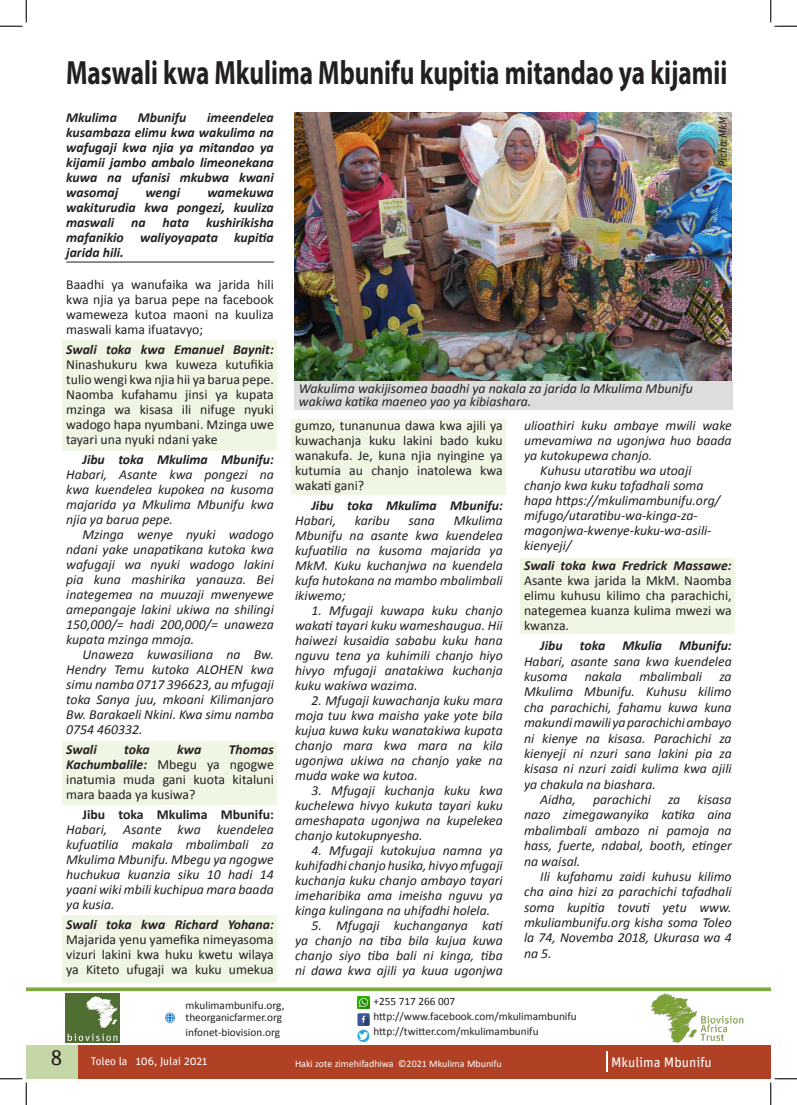
<style>
.page{position:relative;width:797px;height:1105px;background:#fff}
.page>*{position:absolute;margin:0;border:0;box-sizing:border-box;transform-origin:0 0}
.HD{font:700 33.75px "Myriad Pro";color:#231f20;scale:.75 1}
.t1{font:21.25px "Unit";color:#231f20}
.body_2{font:italic 13.75px/15px "Calibri";color:#231f20;text-align:justify}
.body_2-2{font:13.75px/15px "Calibri";color:#231f20;text-align:justify}
.lead{font:italic 700 13.75px/15px "Calibri";color:#231f20;text-align:justify}
.FST_AFTER_JINA{font:13.75px/15px "Calibri";color:#231f20;text-align:justify}
.body_2-3{font:italic 700 13.75px/15px "Calibri";color:#231f20}
.t2{font:13.75px "Unit";color:#fff}
.Body_1{font:11.25px/15px "Calibri";color:#231f20}
.t3{font:11.25px "Unit";color:#fff}
.Body_1-2{font:italic 11.25px "FF Unit Pro";color:#231f20}
.Body_1-3{font:10px "Calibri";color:#fff}
.s1{font-weight:700;font-style:italic}
.s2{font-weight:700}
.s3{font-weight:700;font-style:normal}
.s4{font-weight:400}
</style>
<div class="page">
<div style="left:78px;top:1045px;width:692px;height:34px;background:#b14124"></div>
<div style="left:26px;top:1045px;width:52px;height:34px;background:#c5d7a6"></div>
<hr style="left:606px;top:1052px;width:2px;height:20px;background:#fff">
<div style="left:62px;top:741px;width:215px;height:64px;background:#eff6e4"></div>
<div style="left:62px;top:915px;width:215px;height:68px;background:#eff6e4"></div>
<div style="left:62px;top:340px;width:215px;height:111px;background:#eff6e4"></div>
<div style="left:520px;top:558px;width:215px;height:75px;background:#eff6e4"></div>
<div style="left:291px;top:419px;width:215px;height:76px;background:#eff6e4"></div>
<img style="left:65px;top:994px;width:54px;height:48px">
<img style="left:652px;top:994px;width:91px;height:48px">
<svg style="left:26px;top:987px;width:744px;height:4px;background:#8fb153"></svg>
<svg style="left:357px;top:996px;width:12px;height:46px"></svg>
<svg style="left:165px;top:1012px;width:10px;height:10px"></svg>
<hr style="left:66px;top:262px;width:208px;height:1px;background:#231f20">
<img style="left:294px;top:112px;width:437px;height:269px">
<div style="left:294px;top:381px;width:439px;height:29px;background:#ddddde"></div>
<svg style="left:0;top:0;width:27px;height:27px"></svg>
<svg style="left:0;top:1078px;width:27px;height:27px"></svg>
<svg style="left:770px;top:0;width:27px;height:27px"></svg>
<svg style="left:770px;top:1078px;width:27px;height:27px"></svg>
<p class="HD" style="left:66px;top:51px;width:883px">Maswali kwa Mkulima Mbunifu kupitia mitandao ya kijamii</p>
<p class="lead" style="left:66px;top:110px;width:52px">Mkulima</p>
<p class="lead" style="left:138px;top:110px;width:50px">Mbunifu</p>
<p class="lead" style="left:66px;top:110px;width:209px;text-indent:141px">imeendelea kusambaza elimu kwa wakulima na wafugaji kwa njia ya mitandao ya kijamii jambo ambalo limeonekana kuwa na ufanisi mkubwa kwani wasomaj</p>
<p class="lead" style="left:66px;top:185px;width:209px;text-indent:141px">wamekuwa wakiturudia kwa pongezi, kuuliza maswali na hata kushirikisha mafanikio waliyoyapata kupitia jarida hili.</p>
<p class="FST_AFTER_JINA" style="left:66px;top:276px;width:209px">Baadhi ya wanufaika wa jarida hili kwa njia ya barua pepe na facebook wameweza kutoa maoni na kuuliza maswali kama ifuatavyo;</p>
<p class="body_2-2" style="left:66px;top:341px;width:209px"><span class="s1">Swali toka kwa Emanuel Baynit:<br></span>Ninashukuru kwa kuweza kutufikia tulio wengi kwa njia hii ya barua pepe.<br>Naomba kufahamu jinsi ya kupata mzinga wa kisasa ili nifuge nyuki wadogo hapa nyumbani. Mzinga uwe tayari una nyuki ndani yake</p>
<p class="body_2" style="left:66px;top:451px;width:209px;text-indent:16px"><span class="s2">Jibu toka Mkulima Mbunifu:<br></span>Habari, Asante kwa pongezi na kwa kuendelea kupokea na kusoma majarida ya Mkulima Mbunifu kwa njia ya barua pepe.</p>
<p class="body_2" style="left:66px;top:526px;width:209px;text-indent:16px">Mzinga wenye nyuki wadogo ndani yake unapatikana kutoka kwa wafugaji wa nyuki wadogo lakini pia kuna mashirika yanauza. Bei inategemea na muuzaji mwenyewe amepangaje lakini ukiwa na shilingi 150,000/= hadi 200,000/= unaweza kupata mzinga mmoja.</p>
<p class="body_2" style="left:66px;top:646px;width:209px;text-indent:16px">Unaweza kuwasiliana na Bw.<br>Hendry Temu kutoka ALOHEN kwa simu namba 0717 396623, au mfugaji toka Sanya juu, mkoani Kilimanjaro Bw. Barakaeli Nkini. Kwa simu namba 0754 460332.</p>
<p class="body_2-3" style="left:66px;top:741px;width:32px">Swali</p>
<p class="body_2-3" style="left:124px;top:741px;width:27px">toka</p>
<p class="body_2-3" style="left:177px;top:741px;width:26px">kwa</p>
<p class="lead" style="left:145px;top:185px;width:36px">wengi</p>
<p class="body_2-2" style="left:66px;top:741px;width:209px;text-indent:163px"><span class="s1">Thomas Kachumbalile:</span> Mbegu ya ngogwe inatumia muda gani kuota kitaluni mara baada ya kusiwa?</p>
<p class="body_2" style="left:66px;top:806px;width:209px;text-indent:16px"><span class="s3">Jibu toka Mkulima Mbunifu:<br></span>Habari, Asante kwa kuendelea kufuatilia makala mbalimbali za Mkulima Mbunifu. Mbegu ya ngogwe huchukua kuanzia siku 10 hadi 14 yaani wiki mbili kuchipua mara baada ya kusia.</p>
<p class="body_2-2" style="left:66px;top:916px;width:209px"><span class="s1">Swali toka kwa Richard Yohana:<br></span>Majarida yenu yamefika nimeyasoma vizuri lakini kwa huku kwetu wilaya ya Kiteto ufugaji wa kuku umekua</p>
<p class="Body_1" style="left:186px;top:997px;width:100px">mkulimambunifu.org,</p>
<p class="Body_1" style="left:186px;top:1009px;width:98px">theorganicfarmer.org infonet-biovision.org</p>
<p class="Body_1-2" style="left:715px;top:167px;width:52px;rotate:-90deg">Picha:MkM</p>
<p class="body_2" style="left:299px;top:381px;width:395px;line-height:13.8px">Wakulima wakijisomea baadhi ya nakala za jarida la Mkulima Mbunifu wakiwa katika maeneo yao ya kibiashara.</p>
<p class="body_2-2" style="left:295px;top:417px;width:209px">gumzo, tunanunua dawa kwa ajili ya kuwachanja kuku lakini bado kuku wanakufa. Je, kuna njia nyingine ya kutumia au chanjo inatolewa kwa wakati gani?</p>
<p class="body_2-3" style="left:295px;top:497px;width:209px;text-indent:16px">Jibu toka Mkulima Mbunifu:<br><span class="s4">Habari,</span></p>
<p class="body_2" style="left:295px;top:512px;width:209px;text-indent:159px">Mkulima Mbunifu na asante kwa kuendelea kufuatilia na kusoma majarida ya MkM. Kuku kuchanjwa na kuendela kufa hutokana na mambo mbalimbali ikiwemo;</p>
<p class="body_2" style="left:295px;top:602px;width:209px;text-indent:16px">1. Mfugaji kuwapa kuku chanjo wakati tayari kuku wameshaugua. Hii haiwezi kusaidia sababu kuku hana nguvu tena ya kuhimili chanjo hiyo hivyo mfugaji anatakiwa kuchanja kuku wakiwa wazima.</p>
<p class="body_2" style="left:295px;top:692px;width:209px;text-indent:16px">2. Mfugaji kuwachanja kuku mara moja tuu kwa maisha yake yote bila kujua kuwa kuku wanatakiwa kupata chanjo mara kwa mara na kila ugonjwa ukiwa na chanjo yake na muda wake wa kutoa.</p>
<p class="body_2" style="left:295px;top:782px;width:209px;text-indent:16px">3. Mfugaji kuchanja kuku kwa kuchelewa hivyo kukuta tayari kuku ameshapata ugonjwa na kupelekea chanjo kutokupnyesha.</p>
<p class="body_2" style="left:295px;top:842px;width:209px;text-indent:16px">4. Mfugaji kutokujua namna ya kuhifadhi chanjo husika, hivyo mfugaji kuchanja kuku chanjo ambayo tayari imeharibika ama imeisha nguvu ya kinga kulingana na uhifadhi holela.</p>
<p class="body_2" style="left:295px;top:917px;width:209px;text-indent:16px">5. Mfugaji kuchanganya kati ya chanjo na tiba bila kujua kuwa chanjo siyo tiba bali ni kinga, tiba ni dawa kwa ajili ya kuua ugonjwa</p>
<p class="body_2" style="left:355px;top:512px;width:36px">karibu</p>
<p class="body_2" style="left:408px;top:512px;width:28px">sana</p>
<p class="body_2" style="left:524px;top:417px;width:209px">ulioathiri kuku ambaye mwili wake umevamiwa na ugonjwa huo baada ya kutokupewa chanjo.</p>
<p class="body_2" style="left:524px;top:462px;width:197px;text-align:left;text-indent:16px">Kuhusu utaratibu wa utoaji chanjo kwa kuku tafadhali soma hapa https://mkulimambunifu.org/ mifugo/utaratibu-wa-kinga-za&shy;magonjwa-kwenye-kuku-wa-asili&shy;kienyeji/</p>
<p class="body_2-2" style="left:524px;top:557px;width:209px"><span class="s1">Swali toka kwa Fredrick Massawe:<br></span>Asante kwa jarida la MkM. Naomba elimu kuhusu kilimo cha parachichi, nategemea kuanza kulima mwezi wa kwanza.</p>
<p class="body_2" style="left:524px;top:637px;width:209px;line-height:15.4px;text-indent:16px"><span class="s2">Jibu toka Mkulia Mbunifu:<br></span>Habari, asante sana kwa kuendelea kusoma</p>
<p class="body_2" style="left:585px;top:668px;width:39px">nakala</p>
<p class="body_2" style="left:639px;top:668px;width:64px">mbalimbali</p>
<p class="body_2" style="left:524px;top:668px;width:209px;line-height:15.4px;text-indent:195px">za Mkulima Mbunifu. Kuhusu kilimo cha parachichi, fahamu kuwa kuna makundi mawili ya parachichi ambayo ni kienye na kisasa. Parachichi za kienyeji ni nzuri sana lakini pia za kisasa ni nzuri zaidi kulima kwa ajili ya chakula na biashara.</p>
<p class="body_2" style="left:524px;top:791px;width:209px;line-height:15.4px;text-indent:16px">Aidha, parachichi za kisasa nazo zimegawanyika katika aina mbalimbali ambazo ni pamoja na hass, fuerte, ndabal, booth, etinger na waisal.</p>
<p class="body_2" style="left:524px;top:868px;width:209px;line-height:15.4px;text-indent:16px">Ili kufahamu zaidi kuhusu kilimo cha aina hizi za parachichi tafadhali soma kupitia tovuti yetu www. mkuliambunifu.org kisha soma Toleo la 74, Novemba 2018, Ukurasa wa 4 na 5.</p>
<p class="Body_1" style="left:373px;top:993px;width:83px">+255 717 266 007</p>
<p class="Body_1" style="left:373px;top:1008px;width:205px">http://www.facebook.com/mkulimambunifu</p>
<p class="Body_1" style="left:373px;top:1023px;width:167px">http://twitter.com/mkulimambunifu</p>
<h2 class="t1" style="left:51px;top:1045px;width:14px">8</h2>
<p class="t3" style="left:91px;top:1055px;width:118px">Toleo la 106, Julai 2021</p>
<p class="t2" style="left:611px;top:1054px;width:102px">Mkulima Mbunifu</p>
<p class="Body_1-3" style="left:295px;top:1057px;width:208px">Haki zote zimehifadhiwa ©2021 Mkulima Mbunifu</p>
</div>
